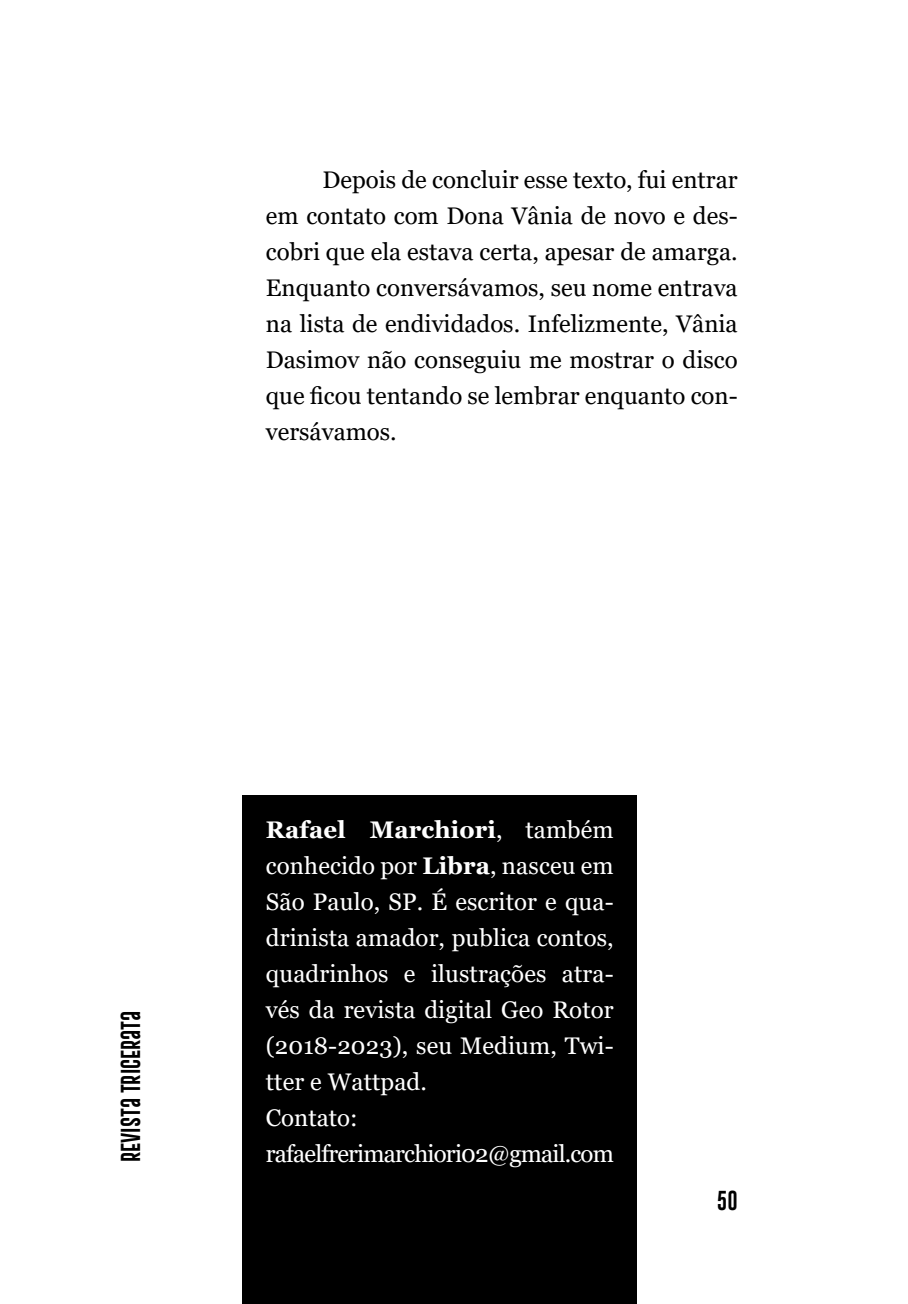
<style>
.page{position:relative;width:908px;height:1304px;background:#fff}
.page>*{position:absolute;margin:0;border:0;box-sizing:border-box;transform-origin:0 0}
.t1{font:24px/36px "Georgia";color:#000;text-align:justify}
.t2{font:24px/36px "Georgia";letter-spacing:.005em;color:#fff}
.t3{font:20px "Gobold Extra 2";color:#000}
.s1{font-weight:700}
</style>
<div class="page">
<div style="left:242px;top:795px;width:394px;height:509px;background:#000"></div>
<p class="t1" style="left:266px;top:162px;width:473px;text-indent:57px">Depois de concluir esse texto, fui entrar em contato com Dona Vânia de novo e des&shy;cobri que ela estava certa, apesar de amarga.<br>Enquanto conversávamos, seu nome entrava na lista de endividados. Infelizmente, Vânia Dasimov não conseguiu me mostrar o disco que ficou tentando se lembrar enquanto con&shy;versávamos.</p>
<p class="t3" style="left:118px;top:1162px;width:153px;rotate:-90deg">Revista Tricerata</p>
<p class="t2" style="left:266px;top:812px;width:349px"><span class="s1">Rafael Marchiori</span>, também conhecido por <span class="s1">Libra</span>, nasceu em<br>São Paulo, SP. É escritor e qua&shy;drinista amador, publica contos, quadrinhos e ilustrações atra&shy;vés da revista digital Geo Rotor (2018-2023), seu Medium, Twi&shy;tter e Wattpad.<br>Contato: rafaelfrerimarchiori02@gmail.com</p>
<p class="t3" style="left:716px;top:1187px;width:22px">50</p>
</div>
